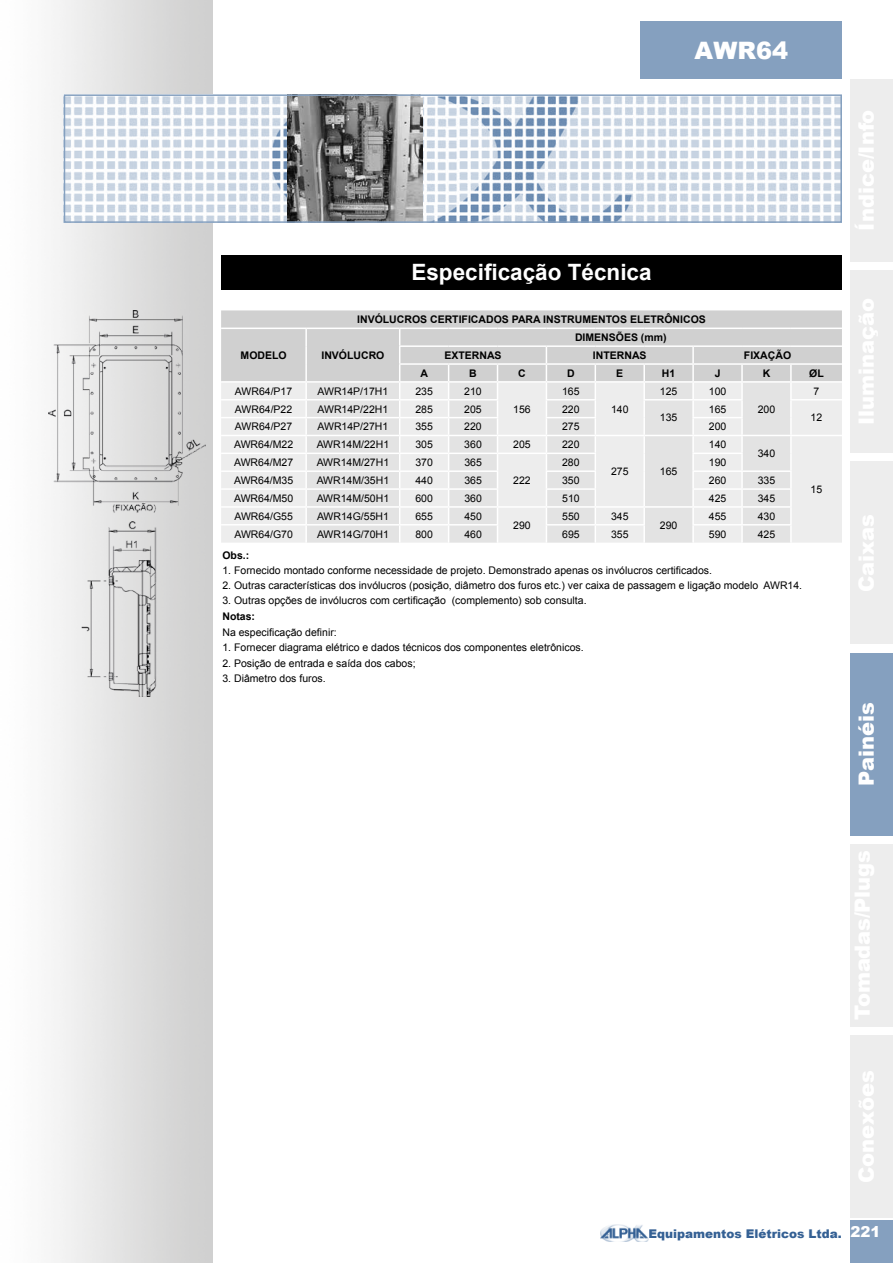
<style>
.page{position:relative;width:893px;height:1263px;background:#fff}
.page>*{position:absolute;margin:0;border:0;box-sizing:border-box;transform-origin:0 0}
.t1{font:900 24px "Arial";color:#fff}
.t2{font:700 22.5px "Arial";color:#fff}
.t3{font:900 21px "Arial";color:#fff}
.t4{font:900 12px "Arial";color:#346094}
.t5{font:10.5px "Arial";color:#000}
.t6{font:700 10.5px "Arial";color:#000}
.s1{font-size:15px;color:#fff}
</style>
<div class="page">
<div style="left:850px;top:1220px;width:43px;height:43px;background:#85a0bf"></div>
<img style="left:601px;top:1225px;width:48px;height:17px">
<div style="left:850px;top:79px;width:43px;height:183px;background:#ededed"></div>
<div style="left:850px;top:270px;width:43px;height:183px;background:#ededed"></div>
<div style="left:850px;top:461px;width:43px;height:183px;background:#ededed"></div>
<div style="left:850px;top:653px;width:43px;height:183px;background:#85a0bf"></div>
<div style="left:850px;top:844px;width:43px;height:183px;background:#ededed"></div>
<div style="left:850px;top:1035px;width:43px;height:183px;background:#ededed"></div>
<img style="left:67px;top:97px;width:772px;height:123px">
<div style="left:641px;top:21px;width:201px;height:58px;background:#85a0bf"></div>
<img style="left:287px;top:97px;width:135px;height:123px">
<div style="left:221px;top:255px;width:621px;height:34px;background:#000"></div>
<div style="left:64px;top:94px;width:778px;height:129px;border:2px solid #85a0bf"></div>
<svg style="left:221px;top:310px;width:621px;height:233px;background:#e3e3e3"></svg>
<img style="left:48px;top:310px;width:157px;height:387px">
<h1 class="t1" style="left:695px;top:33px;width:95px">AWR64</h1>
<h2 class="t2" style="left:411px;top:258px;width:242px">Especificação Técnica</h2>
<p class="t6" style="left:357px;top:313px;width:350px">INVÓLUCROS CERTIFICADOS PARA INSTRUMENTOS ELETRÔNICOS</p>
<p class="t6" style="left:241px;top:348px;width:48px">MODELO</p>
<p class="t6" style="left:321px;top:348px;width:64px">INVÓLUCRO</p>
<p class="t6" style="left:575px;top:330px;width:93px">DIMENSÕES (mm)</p>
<p class="t6" style="left:444px;top:348px;width:59px">EXTERNAS</p>
<p class="t6" style="left:593px;top:348px;width:55px">INTERNAS</p>
<p class="t6" style="left:744px;top:348px;width:49px">FIXAÇÃO</p>
<p class="t6" style="left:421px;top:366px;width:9px">A</p>
<p class="t6" style="left:469px;top:366px;width:9px">B</p>
<p class="t6" style="left:518px;top:366px;width:9px">C</p>
<p class="t6" style="left:567px;top:366px;width:9px">D</p>
<p class="t6" style="left:616px;top:366px;width:9px">E</p>
<p class="t6" style="left:662px;top:366px;width:15px">H1</p>
<p class="t6" style="left:715px;top:366px;width:7px">J</p>
<p class="t6" style="left:763px;top:366px;width:9px">K</p>
<p class="t6" style="left:809px;top:366px;width:16px">ØL</p>
<p class="t5" style="left:235px;top:384px;width:59px">AWR64/P17</p>
<p class="t5" style="left:318px;top:384px;width:72px">AWR14P/17H1</p>
<p class="t5" style="left:415px;top:384px;width:19px">235</p>
<p class="t5" style="left:464px;top:384px;width:19px">210</p>
<p class="t5" style="left:562px;top:384px;width:19px">165</p>
<p class="t5" style="left:660px;top:384px;width:19px">125</p>
<p class="t5" style="left:709px;top:384px;width:19px">100</p>
<p class="t5" style="left:235px;top:402px;width:59px">AWR64/P22</p>
<p class="t5" style="left:318px;top:402px;width:72px">AWR14P/22H1</p>
<p class="t5" style="left:415px;top:402px;width:19px">285</p>
<p class="t5" style="left:464px;top:402px;width:19px">205</p>
<p class="t5" style="left:562px;top:402px;width:19px">220</p>
<p class="t5" style="left:513px;top:402px;width:19px">156</p>
<p class="t5" style="left:611px;top:402px;width:19px">140</p>
<p class="t5" style="left:709px;top:402px;width:19px">165</p>
<p class="t5" style="left:758px;top:402px;width:19px">200</p>
<p class="t5" style="left:660px;top:411px;width:19px">135</p>
<p class="t5" style="left:235px;top:420px;width:59px">AWR64/P27</p>
<p class="t5" style="left:318px;top:420px;width:72px">AWR14P/27H1</p>
<p class="t5" style="left:415px;top:420px;width:19px">355</p>
<p class="t5" style="left:464px;top:420px;width:19px">220</p>
<p class="t5" style="left:562px;top:420px;width:19px">275</p>
<p class="t5" style="left:709px;top:420px;width:19px">200</p>
<p class="t5" style="left:234px;top:438px;width:61px">AWR64/M22</p>
<p class="t5" style="left:317px;top:438px;width:74px">AWR14M/22H1</p>
<p class="t5" style="left:415px;top:438px;width:19px">305</p>
<p class="t5" style="left:464px;top:438px;width:19px">360</p>
<p class="t5" style="left:513px;top:438px;width:19px">205</p>
<p class="t5" style="left:562px;top:438px;width:19px">220</p>
<p class="t5" style="left:611px;top:464px;width:19px">275</p>
<p class="t5" style="left:660px;top:464px;width:19px">165</p>
<p class="t5" style="left:709px;top:438px;width:19px">140</p>
<p class="t5" style="left:758px;top:447px;width:19px">340</p>
<p class="t5" style="left:234px;top:455px;width:61px">AWR64/M27</p>
<p class="t5" style="left:317px;top:455px;width:74px">AWR14M/27H1</p>
<p class="t5" style="left:415px;top:455px;width:19px">370</p>
<p class="t5" style="left:464px;top:455px;width:19px">365</p>
<p class="t5" style="left:562px;top:455px;width:19px">280</p>
<p class="t5" style="left:709px;top:455px;width:19px">190</p>
<p class="t5" style="left:234px;top:473px;width:61px">AWR64/M35</p>
<p class="t5" style="left:317px;top:473px;width:74px">AWR14M/35H1</p>
<p class="t5" style="left:415px;top:473px;width:19px">440</p>
<p class="t5" style="left:464px;top:473px;width:19px">365</p>
<p class="t5" style="left:562px;top:473px;width:19px">350</p>
<p class="t5" style="left:709px;top:473px;width:19px">260</p>
<p class="t5" style="left:758px;top:473px;width:19px">335</p>
<p class="t5" style="left:234px;top:491px;width:61px">AWR64/M50</p>
<p class="t5" style="left:317px;top:491px;width:74px">AWR14M/50H1</p>
<p class="t5" style="left:415px;top:491px;width:19px">600</p>
<p class="t5" style="left:464px;top:491px;width:19px">360</p>
<p class="t5" style="left:562px;top:491px;width:19px">510</p>
<p class="t5" style="left:709px;top:491px;width:19px">425</p>
<p class="t5" style="left:758px;top:491px;width:19px">345</p>
<p class="t5" style="left:234px;top:509px;width:60px">AWR64/G55</p>
<p class="t5" style="left:317px;top:509px;width:73px">AWR14G/55H1</p>
<p class="t5" style="left:415px;top:509px;width:19px">655</p>
<p class="t5" style="left:464px;top:509px;width:19px">450</p>
<p class="t5" style="left:513px;top:518px;width:19px">290</p>
<p class="t5" style="left:513px;top:473px;width:19px">222</p>
<p class="t5" style="left:562px;top:509px;width:19px">550</p>
<p class="t5" style="left:611px;top:509px;width:19px">345</p>
<p class="t5" style="left:709px;top:509px;width:19px">455</p>
<p class="t5" style="left:758px;top:509px;width:19px">430</p>
<p class="t5" style="left:660px;top:518px;width:19px">290</p>
<p class="t5" style="left:234px;top:527px;width:60px">AWR64/G70</p>
<p class="t5" style="left:317px;top:527px;width:73px">AWR14G/70H1</p>
<p class="t5" style="left:415px;top:527px;width:19px">800</p>
<p class="t5" style="left:464px;top:527px;width:19px">460</p>
<p class="t5" style="left:562px;top:527px;width:19px">695</p>
<p class="t5" style="left:611px;top:527px;width:19px">355</p>
<p class="t5" style="left:709px;top:527px;width:19px">590</p>
<p class="t5" style="left:758px;top:527px;width:19px">425</p>
<p class="t6" style="left:222px;top:548px;width:28px">Obs.:</p>
<p class="t5" style="left:222px;top:563px;width:491px">1. Fornecido montado conforme necessidade de projeto. Demonstrado apenas os invólucros certificados.</p>
<p class="t5" style="left:222px;top:578px;width:581px">2. Outras características dos invólucros (posição, diâmetro dos furos etc.) ver caixa de passagem e ligação modelo AWR14.</p>
<p class="t5" style="left:222px;top:594px;width:366px">3. Outras opções de invólucros com certificação (complemento) sob consulta.</p>
<p class="t6" style="left:222px;top:609px;width:34px">Notas:</p>
<p class="t5" style="left:222px;top:625px;width:116px">Na especificação definir:</p>
<p class="t5" style="left:222px;top:641px;width:363px">1. Fornecer diagrama elétrico e dados técnicos dos componentes eletrônicos.</p>
<p class="t5" style="left:222px;top:656px;width:195px">2. Posição de entrada e saída dos cabos;</p>
<p class="t5" style="left:222px;top:672px;width:105px">3. Diâmetro dos furos.</p>
<p class="t5" style="left:813px;top:384px;width:7px">7</p>
<p class="t5" style="left:811px;top:411px;width:13px">12</p>
<p class="t5" style="left:811px;top:482px;width:13px">15</p>
<h3 class="t3" style="left:851px;top:786px;width:85px;rotate:-90deg">Painéis</h3>
<p class="t4" style="left:649px;top:1224px;width:233px">Equipamentos Elétricos Ltda. <span class="s1">221</span></p>
</div>
